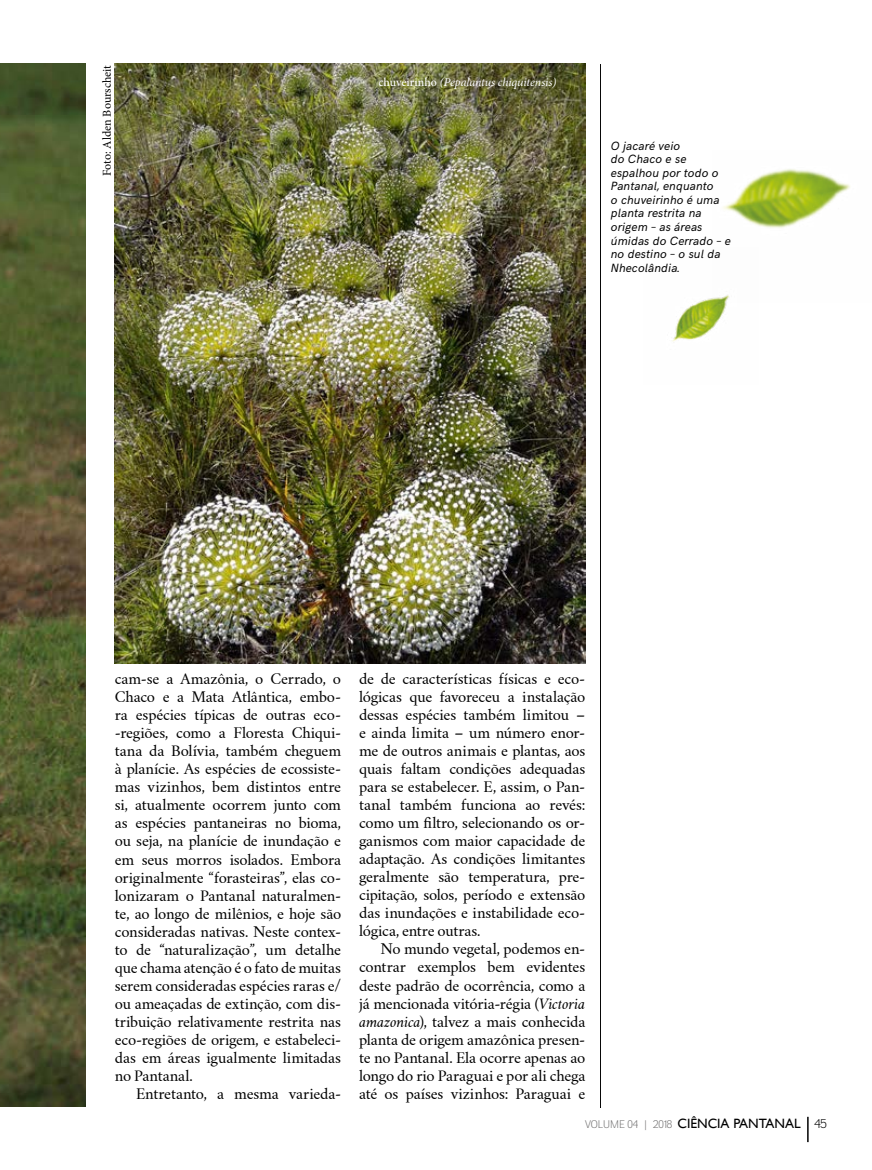
<style>
.page{position:relative;width:872px;height:1170px;background:#fff}
.page>*{position:absolute;margin:0;border:0;box-sizing:border-box;transform-origin:0 0}
.t1{font:14.25px/18px "Crimson Text";letter-spacing:-.01em;color:#000;text-align:justify}
.t2{font:13.5px "Gill Sans";color:#000}
.t3{font:italic 12px/13.5px "HK Grotesk";color:#000}
.t4{font:italic 12px "Minion Pro";letter-spacing:-.01em;color:#fff}
.t5{font:12px "Minion Pro";color:#000}
.s1{font-weight:500;font-style:normal}
.s2{font-style:italic}
.s3{font-family:"Truth FB";font-weight:300;font-size:10.5px;color:#706f6f}
.s4{font-family:"Truth FB";font-weight:300;font-size:12px}
</style>
<div class="page">
<svg style="left:807px;top:1116px;width:1px;height:25px"></svg>
<img style="left:0;top:64px;width:85px;height:1042px">
<img style="left:115px;top:64px;width:470px;height:599px">
<hr style="left:599px;top:64px;width:2px;height:1043px;background:#000;opacity:.3">
<img style="left:672px;top:298px;width:55px;height:44px">
<img style="left:712px;top:169px;width:138px;height:133px">
<p class="t5" style="left:99px;top:176px;width:113px;rotate:-90deg">Foto: Alden Bourscheit</p>
<p class="t4" style="left:378px;top:74px;width:180px"><span class="s1">chuveirinho</span> (Pepalantus chiquitensis)</p>
<p class="t3" style="left:611px;top:138px;width:122px">O jacaré veio<br>do Chaco e se espalhou por todo o<br>Pantanal, enquanto<br>o chuveirinho é uma planta restrita na origem – as áreas úmidas do Cerrado – e no destino – o sul da<br>Nhecolândia.</p>
<p class="t1" style="left:115px;top:672px;width:228px">cam-se a Amazônia, o Cerrado, o Chaco e a Mata Atlântica, embo&shy;ra espécies típicas de outras eco--regiões, como a Floresta Chiqui&shy;tana da Bolívia, também cheguem à planície. As espécies de ecossiste&shy;mas vizinhos, bem distintos entre si, atualmente ocorrem junto com as espécies pantaneiras no bioma, ou seja, na planície de inundação e em seus morros isolados. Embora originalmente “forasteiras”, elas co&shy;lonizaram o Pantanal naturalmen&shy;te, ao longo de milênios, e hoje são consideradas nativas. Neste contex&shy;to de “naturalização”, um detalhe que chama atenção é o fato de muitas serem consideradas espécies raras e/ ou ameaçadas de extinção, com dis&shy;tribuição relativamente restrita nas eco-regiões de origem, e estabeleci&shy;das em áreas igualmente limitadas no Pantanal.</p>
<p class="t1" style="left:136px;top:1086px;width:206px">Entretanto, a mesma varieda-</p>
<p class="t1" style="left:359px;top:672px;width:228px">de de características físicas e eco&shy;lógicas que favoreceu a instalação dessas espécies também limitou – e ainda limita – um número enor&shy;me de outros animais e plantas, aos quais faltam condições adequadas para se estabelecer. E, assim, o Pan&shy;tanal também funciona ao revés: como um filtro, selecionando os or&shy;ganismos com maior capacidade de adaptação. As condições limitantes geralmente são temperatura, pre&shy;cipitação, solos, período e extensão das inundações e instabilidade eco&shy;lógica, entre outras.</p>
<p class="t1" style="left:359px;top:942px;width:228px;text-indent:21px">No mundo vegetal, podemos en&shy;contrar exemplos bem evidentes deste padrão de ocorrência, como a já mencionada vitória-régia (<span class="s2">Victoria amazonica</span>), talvez a mais conhecida planta de origem amazônica presen&shy;te no Pantanal. Ela ocorre apenas ao longo do rio Paraguai e por ali chega até os países vizinhos: Paraguai e</p>
<p class="t2" style="left:585px;top:1115px;width:243px"><span class="s3">VOLUME 04 | 2018</span> CIÊNCIA PANTANAL <span class="s4">45</span></p>
</div>
